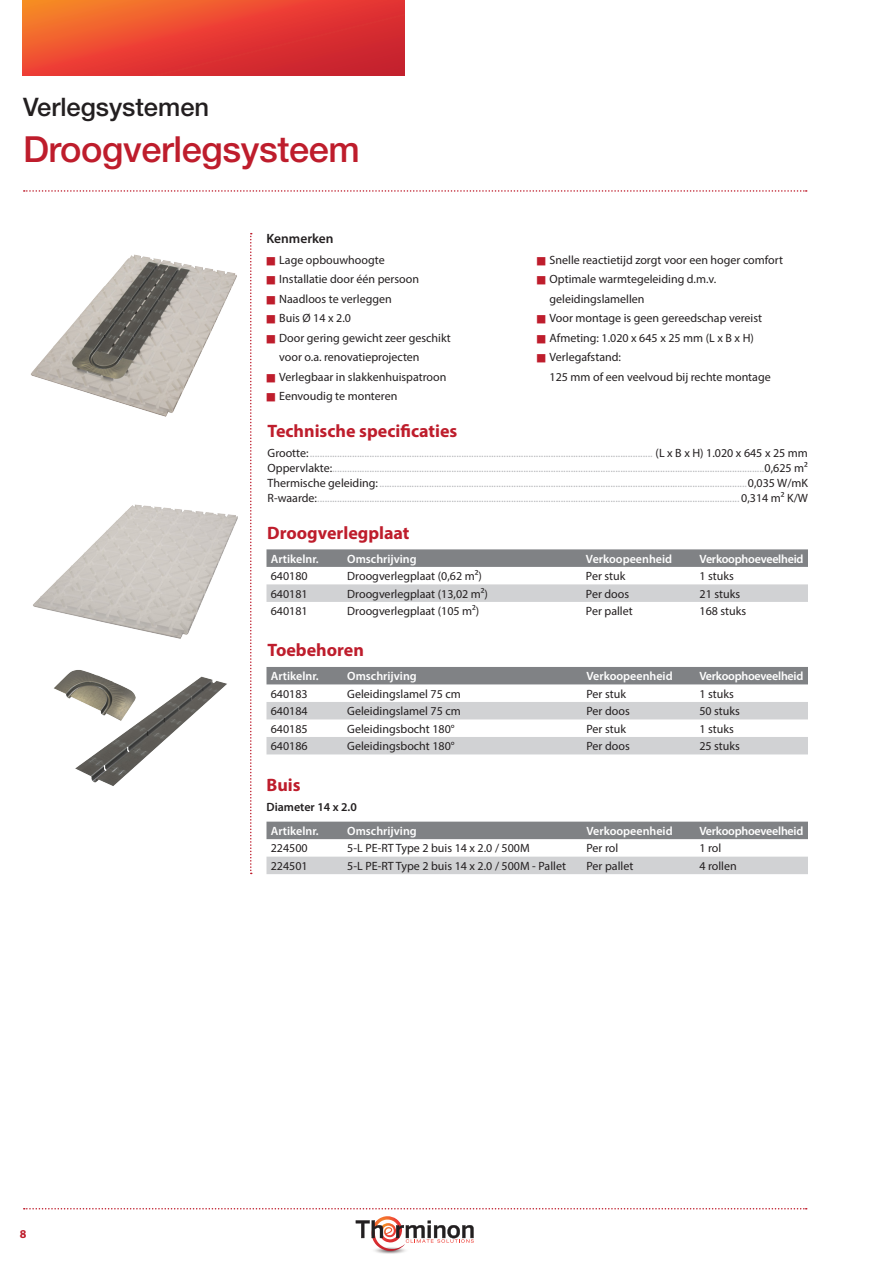
<style>
.page{position:relative;width:893px;height:1263px;background:#fff}
.page>*{position:absolute;margin:0;border:0;box-sizing:border-box;transform-origin:0 0}
.Titel_2{font:500 36px "Helvetica Neue LT Std";letter-spacing:-.01em;color:#be1d2c}
.Titel_1{font:500 25.5px "Helvetica Neue LT Std";color:#231f20}
.Koptekst_groot{font:700 18px "Myriad Pro";color:#be1d2c}
.Koptekst_klein{font:600 13.5px "Myriad Pro";color:#231f20}
.t1{font:12px "Myriad Pro";color:#bcbdc0}
.Tabel_content_tekst{font:12px "Myriad Pro";color:#231f20}
.Bullet_content{font:12px/19.5px "Myriad Pro";color:#231f20}
.Tabel_content_titel{font:600 12px "Myriad Pro";color:#fff}
.Tabel_content_titel-2{font:600 12px "Myriad Pro";letter-spacing:-.02em;color:#fff}
.Titel_t_b_v__tabel{font:600 12px "Myriad Pro";color:#231f20}
.t2{font:700 12px "Myriad Pro";color:#be1d2c}
.s1{color:#be1d2c}
.s2{color:#231f20}
</style>
<div class="page">
<svg style="left:24px;top:190px;width:783px;height:2px"></svg>
<svg style="left:24px;top:1208px;width:783px;height:1px"></svg>
<img style="left:375px;top:1251px;width:30px;height:3px">
<svg style="left:356px;top:1216px;width:118px;height:35px"></svg>
<svg style="left:22px;top:0;width:383px;height:75px;background:#e44130"></svg>
<svg style="left:250px;top:233px;width:2px;height:641px"></svg>
<div style="left:266px;top:822px;width:542px;height:17px;background:#808285"></div>
<div style="left:266px;top:857px;width:542px;height:17px;background:#d1d2d4"></div>
<div style="left:266px;top:667px;width:542px;height:17px;background:#808285"></div>
<svg style="left:266px;top:702px;width:542px;height:52px"></svg>
<svg style="left:266px;top:549px;width:542px;height:18px;background:#838588"></svg>
<div style="left:266px;top:584px;width:542px;height:18px;background:#d1d2d4"></div>
<img style="left:33px;top:504px;width:205px;height:135px">
<img style="left:30px;top:253px;width:222px;height:166px">
<img style="left:54px;top:670px;width:42px;height:28px">
<img style="left:68px;top:675px;width:159px;height:111px">
<p class="Titel_1" style="left:23px;top:92px;width:188px">Verlegsystemen</p>
<p class="Titel_2" style="left:23px;top:128px;width:338px">Droogverlegsysteem</p>
<p class="Koptekst_klein" style="left:266px;top:230px;width:69px">Kenmerken</p>
<p class="Bullet_content" style="left:266px;top:250px;width:120px"><span class="s1">■</span> Lage opbouwhoogte</p>
<p class="Bullet_content" style="left:266px;top:269px;width:154px"><span class="s1">■</span> Installatie door één persoon</p>
<p class="Bullet_content" style="left:266px;top:289px;width:127px"><span class="s1">■</span> Naadloos te verleggen</p>
<p class="Bullet_content" style="left:266px;top:308px;width:86px"><span class="s1">■</span> Buis Ø 14 x 2.0</p>
<p class="Bullet_content" style="left:279px;top:328px;width:173px;text-indent:-13px"><span class="s1">■</span> Door gering gewicht zeer geschikt voor o.a. renovatieprojecten</p>
<p class="Bullet_content" style="left:266px;top:367px;width:181px"><span class="s1">■</span> Verlegbaar in slakkenhuispatroon</p>
<p class="Bullet_content" style="left:266px;top:386px;width:132px"><span class="s1">■</span> Eenvoudig te monteren</p>
<p class="Bullet_content" style="left:537px;top:250px;width:248px"><span class="s1">■</span> Snelle reactietijd zorgt voor een hoger comfort</p>
<p class="Bullet_content" style="left:550px;top:269px;width:168px;text-indent:-13px"><span class="s1">■</span> Optimale warmtegeleiding d.m.v. geleidingslamellen</p>
<p class="Bullet_content" style="left:537px;top:308px;width:227px"><span class="s1">■</span> Voor montage is geen gereedschap vereist</p>
<p class="Bullet_content" style="left:537px;top:328px;width:219px"><span class="s1">■</span> Afmeting: 1.020 x 645 x 25 mm (L x B x H)</p>
<p class="Bullet_content" style="left:537px;top:347px;width:86px"><span class="s1">■</span> Verlegafstand:</p>
<p class="Bullet_content" style="left:550px;top:367px;width:223px">125 mm of een veelvoud bij rechte montage</p>
<p class="Koptekst_groot" style="left:268px;top:419px;width:191px">Technische specificaties</p>
<p class="t1" style="left:268px;top:445px;width:542px"><span class="s2">Grootte:</span>.......................................................................................................................................... <span class="s2">(L x B x H) 1.020 x 645 x 25 mm</span></p>
<p class="t1" style="left:268px;top:460px;width:542px"><span class="s2">Oppervlakte:</span>..............................................................................................................................................................................<span class="s2">0,625 m²</span></p>
<p class="t1" style="left:268px;top:475px;width:542px"><span class="s2">Thermische geleiding:</span>....................................................................................................................................................<span class="s2">0,035 W/mK</span></p>
<p class="t1" style="left:268px;top:490px;width:542px"><span class="s2">R-waarde:</span>.......................................................................................................................................................................... <span class="s2">0,314 m² K/W</span></p>
<p class="Koptekst_groot" style="left:267px;top:521px;width:144px">Droogverlegplaat</p>
<p class="Tabel_content_titel" style="left:271px;top:551px;width:49px">Artikelnr.</p>
<p class="Tabel_content_titel" style="left:347px;top:551px;width:71px">Omschrijving</p>
<p class="Tabel_content_titel" style="left:586px;top:551px;width:88px">Verkoopeenheid</p>
<p class="Tabel_content_titel-2" style="left:699px;top:551px;width:106px">Verkoophoeveelheid</p>
<p class="Tabel_content_tekst" style="left:271px;top:569px;width:38px">640180</p>
<p class="Tabel_content_tekst" style="left:347px;top:569px;width:136px">Droogverlegplaat (0,62 m²)</p>
<p class="Tabel_content_tekst" style="left:586px;top:569px;width:41px">Per stuk</p>
<p class="Tabel_content_tekst" style="left:699px;top:569px;width:36px">1 stuks</p>
<p class="Tabel_content_tekst" style="left:271px;top:586px;width:38px">640181</p>
<p class="Tabel_content_tekst" style="left:347px;top:586px;width:142px">Droogverlegplaat (13,02 m²)</p>
<p class="Tabel_content_tekst" style="left:586px;top:586px;width:45px">Per doos</p>
<p class="Tabel_content_tekst" style="left:699px;top:586px;width:42px">21 stuks</p>
<p class="Tabel_content_tekst" style="left:271px;top:604px;width:38px">640181</p>
<p class="Tabel_content_tekst" style="left:347px;top:604px;width:134px">Droogverlegplaat (105 m²)</p>
<p class="Tabel_content_tekst" style="left:586px;top:604px;width:48px">Per pallet</p>
<p class="Tabel_content_tekst" style="left:699px;top:604px;width:48px">168 stuks</p>
<p class="Koptekst_groot" style="left:268px;top:638px;width:98px">Toebehoren</p>
<p class="Tabel_content_titel" style="left:271px;top:668px;width:49px">Artikelnr.</p>
<p class="Tabel_content_titel" style="left:347px;top:668px;width:71px">Omschrijving</p>
<p class="Tabel_content_titel" style="left:586px;top:668px;width:88px">Verkoopeenheid</p>
<p class="Tabel_content_titel-2" style="left:699px;top:668px;width:106px">Verkoophoeveelheid</p>
<p class="Tabel_content_tekst" style="left:271px;top:686px;width:38px">640183</p>
<p class="Tabel_content_tekst" style="left:347px;top:686px;width:115px">Geleidingslamel 75 cm</p>
<p class="Tabel_content_tekst" style="left:586px;top:686px;width:41px">Per stuk</p>
<p class="Tabel_content_tekst" style="left:699px;top:686px;width:36px">1 stuks</p>
<p class="Tabel_content_tekst" style="left:271px;top:704px;width:38px">640184</p>
<p class="Tabel_content_tekst" style="left:347px;top:704px;width:115px">Geleidingslamel 75 cm</p>
<p class="Tabel_content_tekst" style="left:586px;top:704px;width:45px">Per doos</p>
<p class="Tabel_content_tekst" style="left:699px;top:704px;width:42px">50 stuks</p>
<p class="Tabel_content_tekst" style="left:271px;top:721px;width:38px">640185</p>
<p class="Tabel_content_tekst" style="left:347px;top:721px;width:109px">Geleidingsbocht 180°</p>
<p class="Tabel_content_tekst" style="left:586px;top:721px;width:41px">Per stuk</p>
<p class="Tabel_content_tekst" style="left:699px;top:721px;width:36px">1 stuks</p>
<p class="Tabel_content_tekst" style="left:271px;top:739px;width:38px">640186</p>
<p class="Tabel_content_tekst" style="left:347px;top:739px;width:109px">Geleidingsbocht 180°</p>
<p class="Tabel_content_tekst" style="left:586px;top:739px;width:45px">Per doos</p>
<p class="Tabel_content_tekst" style="left:699px;top:739px;width:42px">25 stuks</p>
<p class="t2" style="left:20px;top:1226px;width:8px">8</p>
<p class="Koptekst_groot" style="left:266px;top:773px;width:36px">Buis</p>
<p class="Titel_t_b_v__tabel" style="left:266px;top:799px;width:92px">Diameter 14 x 2.0</p>
<p class="Tabel_content_titel" style="left:271px;top:823px;width:49px">Artikelnr.</p>
<p class="Tabel_content_titel" style="left:347px;top:823px;width:71px">Omschrijving</p>
<p class="Tabel_content_titel" style="left:586px;top:823px;width:88px">Verkoopeenheid</p>
<p class="Tabel_content_titel-2" style="left:699px;top:823px;width:106px">Verkoophoeveelheid</p>
<p class="Tabel_content_tekst" style="left:271px;top:841px;width:38px">224500</p>
<p class="Tabel_content_tekst" style="left:347px;top:841px;width:184px">5-L PE-RT Type 2 buis 14 x 2.0 / 500M</p>
<p class="Tabel_content_tekst" style="left:586px;top:841px;width:33px">Per rol</p>
<p class="Tabel_content_tekst" style="left:699px;top:841px;width:23px">1 rol</p>
<p class="Tabel_content_tekst" style="left:271px;top:858px;width:38px">224501</p>
<p class="Tabel_content_tekst" style="left:347px;top:858px;width:220px">5-L PE-RT Type 2 buis 14 x 2.0 / 500M - Pallet</p>
<p class="Tabel_content_tekst" style="left:586px;top:858px;width:48px">Per pallet</p>
<p class="Tabel_content_tekst" style="left:699px;top:858px;width:39px">4 rollen</p>
</div>
